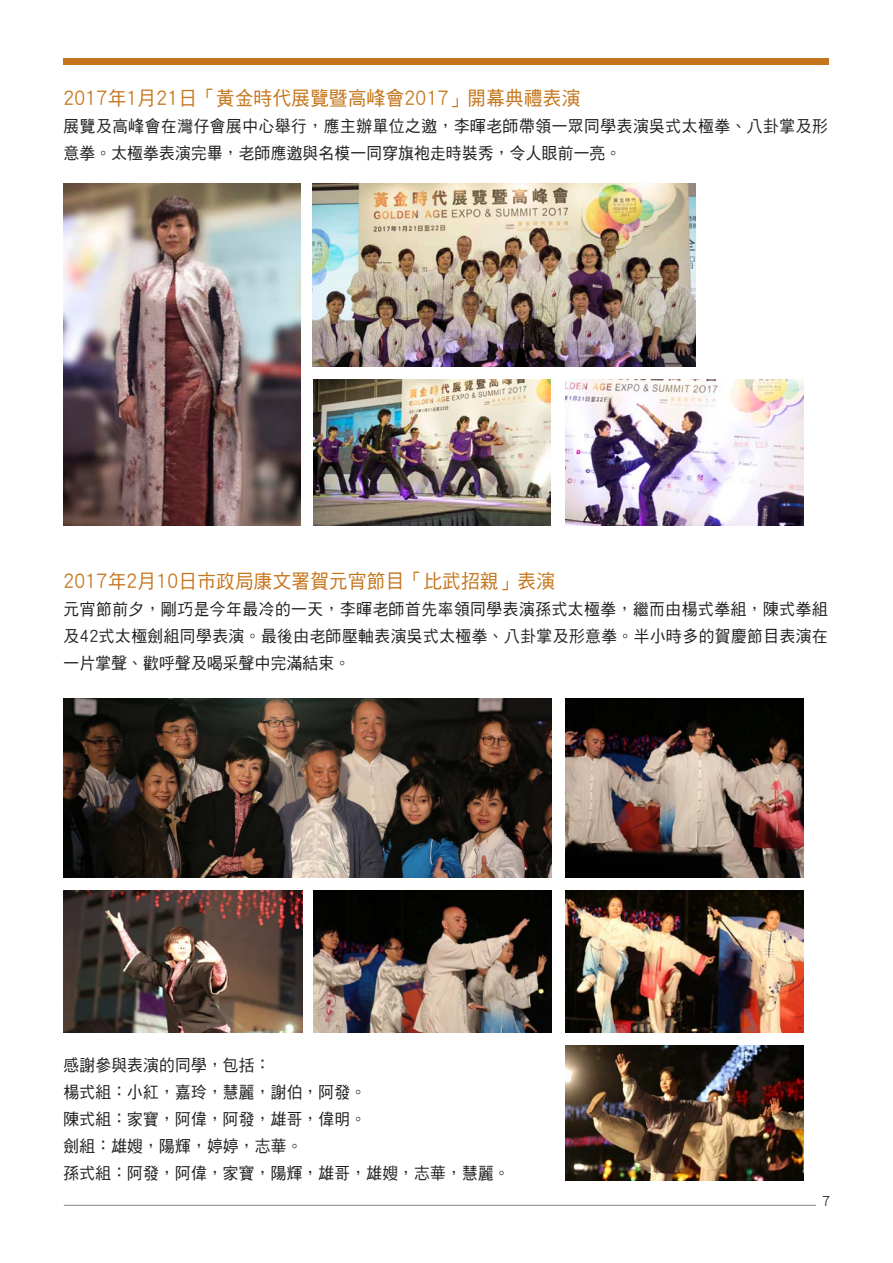
<style>
.page{position:relative;width:893px;height:1263px;background:#fff}
.page>*{position:absolute;margin:0;border:0;box-sizing:border-box;transform-origin:0 0}
.t1{font:19.5px "DF Hei HK W5";letter-spacing:.015em;color:#c5751b;scale:.95 1}
.t2{font:16.5px/27px "DF Hei HK W5";letter-spacing:.015em;color:#231f20;text-align:justify;scale:.95 1}
.t3{font:16.5px/27px "DF Hei HK W5";letter-spacing:.04em;color:#231f20;scale:.95 1}
.t4{font:13.5px "DF Hei HK W5";color:#231f20;scale:.95 1}
</style>
<div class="page">
<div style="left:64px;top:58px;width:765px;height:6px;background:#c5751b"></div>
<hr style="left:64px;top:1205px;width:752px;height:1px;background:#808285">
<img style="left:565px;top:380px;width:238px;height:146px">
<img style="left:313px;top:183px;width:382px;height:183px">
<img style="left:313px;top:380px;width:238px;height:146px">
<img style="left:565px;top:698px;width:238px;height:179px">
<img style="left:64px;top:698px;width:487px;height:179px">
<img style="left:64px;top:891px;width:238px;height:141px">
<img style="left:313px;top:891px;width:238px;height:141px">
<img style="left:565px;top:1045px;width:238px;height:135px">
<img style="left:565px;top:890px;width:238px;height:142px">
<img style="left:64px;top:183px;width:237px;height:343px">
<p class="t1" style="left:64px;top:87px;width:545px">2017年1月21日「黃金時代展覽暨高峰會2017」開幕典禮表演</p>
<p class="t3" style="left:64px;top:112px;width:806px">展覽及高峰會在灣仔會展中心舉行，應主辦單位之邀，李暉老師帶領一眾同學表演吳式太極拳、八卦掌及形意拳。太極拳表演完畢，老師應邀與名模一同穿旗袍走時裝秀，令人眼前一亮。</p>
<p class="t1" style="left:64px;top:570px;width:519px">2017年2月10日市政局康文署賀元宵節目「比武招親」表演</p>
<p class="t2" style="left:64px;top:595px;width:806px">元宵節前夕，剛巧是今年最冷的一天，李暉老師首先率領同學表演孫式太極拳，繼而由楊式拳組，陳式拳組及42式太極劍組同學表演。最後由老師壓軸表演吳式太極拳、八卦掌及形意拳。半小時多的賀慶節目表演在一片掌聲、歡呼聲及喝采聲中完滿結束。</p>
<p class="t2" style="left:64px;top:1051px;width:471px;text-align:left">感謝參與表演的同學，包括：<br>楊式組：小紅，嘉玲，慧麗，謝伯，阿發。<br>陳式組：家寶，阿偉，阿發，雄哥，偉明。<br>劍組：雄嫂，陽輝，婷婷，志華。<br>孫式組：阿發，阿偉，家寶，陽輝，雄哥，雄嫂，志華，慧麗。</p>
<p class="t4" style="left:822px;top:1194px;width:9px">7</p>
</div>
